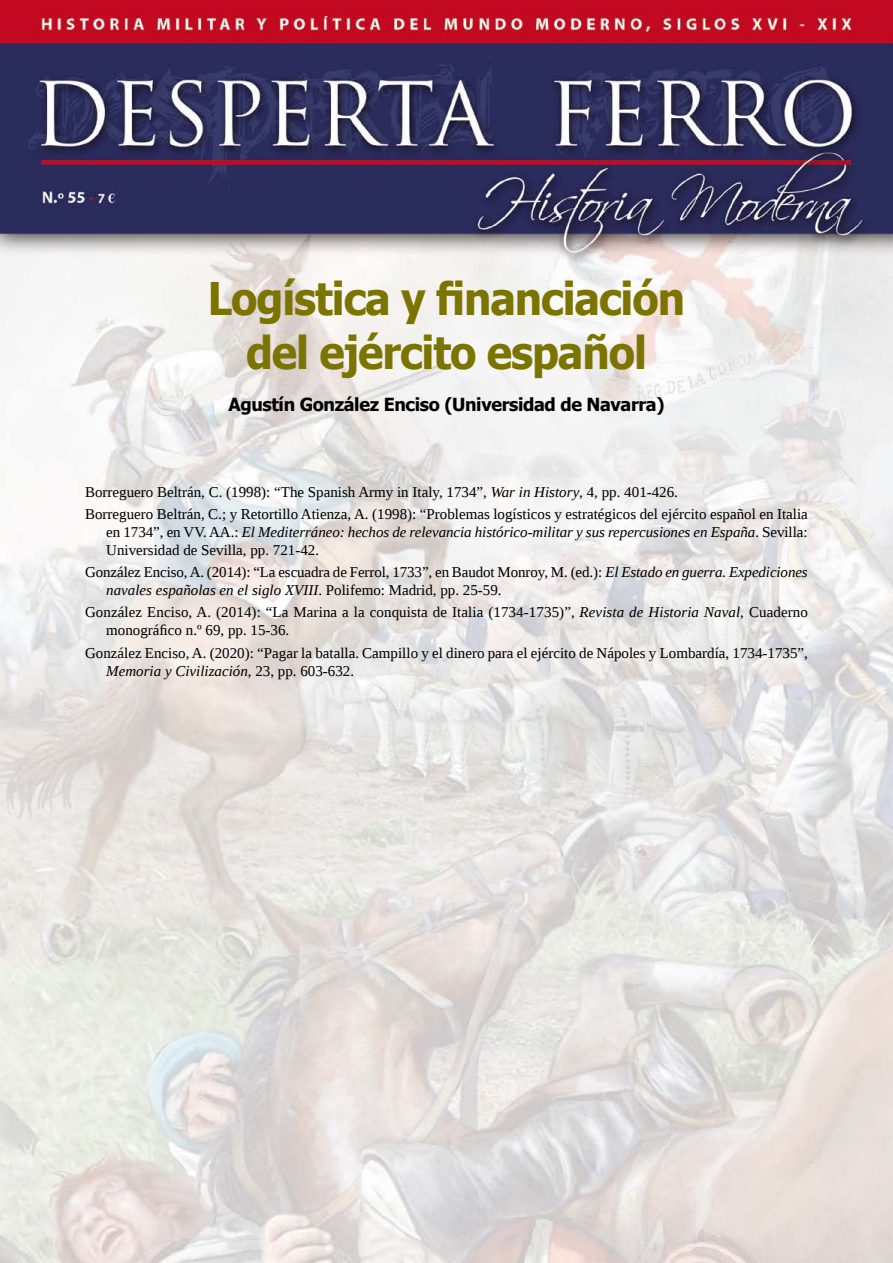
<style>
.page{position:relative;width:893px;height:1263px;background:#fff}
.page>*{position:absolute;margin:0;border:0;box-sizing:border-box;transform-origin:0 0}
.t1{font:700 45px/54px "Tahoma";letter-spacing:-.025em;color:#7c7400;text-align:center;scale:.95 1}
.t2{font:700 18px "Tahoma";letter-spacing:-.02em;color:#000}
.t3{font:15px/18px "Liberation Serif";color:#000}
.t4{font:italic 15px/18px "Liberation Serif";letter-spacing:-.005em;color:#000}
.s1{font-style:italic}
.s2{font-style:normal}
</style>
<div class="page">
<img style="left:0;top:0;width:893px;height:1263px">
<h1 class="t1" style="left:208px;top:274px;width:504px">Logística y financiación del ejército español</h1>
<p class="t2" style="left:228px;top:391px;width:438px">Agustín González Enciso (Universidad de Navarra)</p>
<p class="t3" style="left:85px;top:480px;width:724px;line-height:22.2px">Borreguero Beltrán, C. (1998): “The Spanish Army in Italy, 1734”, <span class="s1">War in History</span>, 4, pp. 401-426.<br>Borreguero Beltrán, C.; y Retortillo Atienza, A. (1998): “Problemas logísticos y estratégicos del ejército español en Italia</p>
<p class="t4" style="left:106px;top:523px;width:703px"><span class="s2">en 1734”, en VV. AA.:</span> El Mediterráneo: hechos de relevancia histórico-militar y sus repercusiones en España<span class="s2">. Sevilla:<br>Universidad de Sevilla, pp. 721-42.</span></p>
<p class="t3" style="left:106px;top:563px;width:703px;text-indent:-21px">González Enciso, A. (2014): “La escuadra de Ferrol, 1733”, en Baudot Monroy, M. (ed.): <span class="s1">El Estado en guerra. Expediciones navales españolas en el siglo XVIII</span>. Polifemo: Madrid, pp. 25-59.</p>
<p class="t3" style="left:106px;top:603px;width:703px;text-indent:-21px">González Enciso, A. (2014): “La Marina a la conquista de Italia (1734-1735)”, <span class="s1">Revista de Historia Naval</span>, Cuaderno monográfico n.º 69, pp. 15-36.</p>
<p class="t3" style="left:106px;top:643px;width:703px;text-indent:-21px">González Enciso, A. (2020): “Pagar la batalla. Campillo y el dinero para el ejército de Nápoles y Lombardía, 1734-1735”,<br><span class="s1">Memoria y Civilización</span>, 23, pp. 603-632.</p>
</div>
